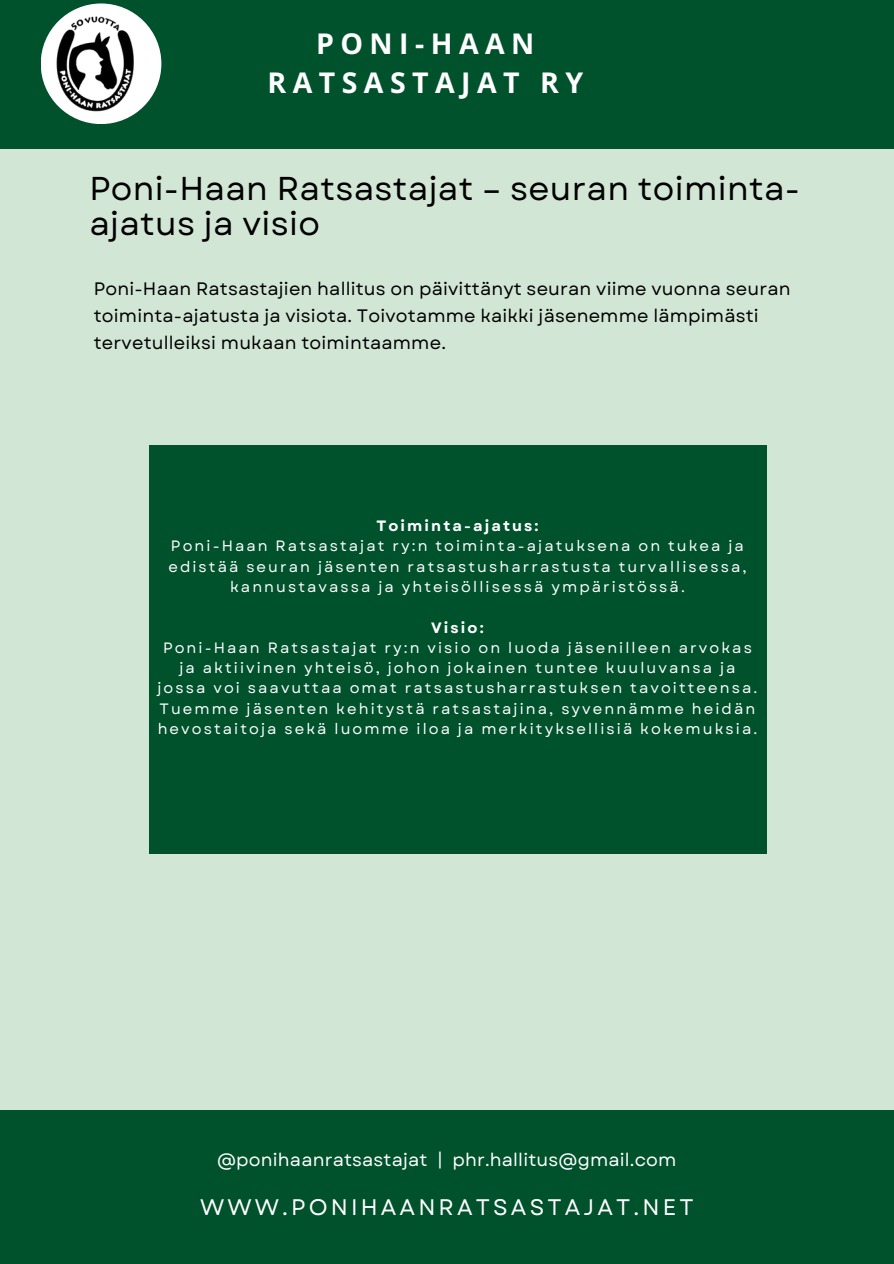
<style>
.page{position:relative;width:894px;height:1264px;background:#fff}
.page>*{position:absolute;margin:0;border:0;box-sizing:border-box;transform-origin:0 0}
.t1{font:33px/34.8px "Garet";letter-spacing:.01em;color:#000}
.t2{font:700 28.5px/39.3px "Open Sans";letter-spacing:.225em;color:#fff;text-align:center}
.t3{font:22.5px "Garet";letter-spacing:.14em;color:#fff}
.t4{font:18px/27px "Garet";letter-spacing:.01em;color:#000}
.t5{font:18px "Garet";letter-spacing:.01em;color:#fff}
.t6{font:15px/20.2px "Garet";letter-spacing:.14em;color:#fff;text-align:center}
.t7{font:700 15px "Garet";letter-spacing:.14em;color:#fff}
</style>
<div class="page">
<div style="left:0;top:0;width:893px;height:1263px;background:#d1e6d4"></div>
<div style="left:0;top:1109px;width:893px;height:154px;background:#00522c"></div>
<div style="left:0;top:0;width:893px;height:148px;background:#00522c"></div>
<div style="left:41px;top:3px;width:120px;height:121px;background:#fff;border-radius:50%"></div>
<div style="left:149px;top:445px;width:617px;height:409px;background:#00522c"></div>
<img style="left:49px;top:3px;width:104px;height:121px">
<p class="t2" style="left:267px;top:23px;width:317px">PONI-HAAN<br>RATSASTAJAT RY</p>
<p class="t1" style="left:89px;top:171px;width:712px">Poni-Haan Ratsastajat – seuran toiminta&shy;ajatus ja visio</p>
<h4 class="t4" style="left:94px;top:275px;width:698px">Poni-Haan Ratsastajien hallitus on päivittänyt seuran viime vuonna seuran toiminta-ajatusta ja visiota. Toivotamme kaikki jäsenemme lämpimästi tervetulleiksi mukaan toimintaamme.</h4>
<h2 class="t7" style="left:376px;top:515px;width:163px">Toiminta-ajatus:</h2>
<h1 class="t6" style="left:168px;top:536px;width:579px">Poni-Haan Ratsastajat ry:n toiminta-ajatuksena on tukea ja edistää seuran jäsenten ratsastusharrastusta turvallisessa, kannustavassa ja yhteisöllisessä ympäristössä.</h1>
<h4 class="t7" style="left:431px;top:616px;width:54px">Visio:</h4>
<p class="t6" style="left:157px;top:637px;width:601px">Poni-Haan Ratsastajat ry:n visio on luoda jäsenilleen arvokas ja aktiivinen yhteisö, johon jokainen tuntee kuuluvansa ja jossa voi saavuttaa omat ratsastusharrastuksen tavoitteensa.<br>Tuemme jäsenten kehitystä ratsastajina, syvennämme heidän hevostaitoja sekä luomme iloa ja merkityksellisiä kokemuksia.</p>
<p class="t5" style="left:217px;top:1147px;width:460px">@ponihaanratsastajat | phr.hallitus@gmail.com</p>
<p class="t3" style="left:200px;top:1191px;width:495px">WWW.PONIHAANRATSASTAJAT.NET</p>
</div>
